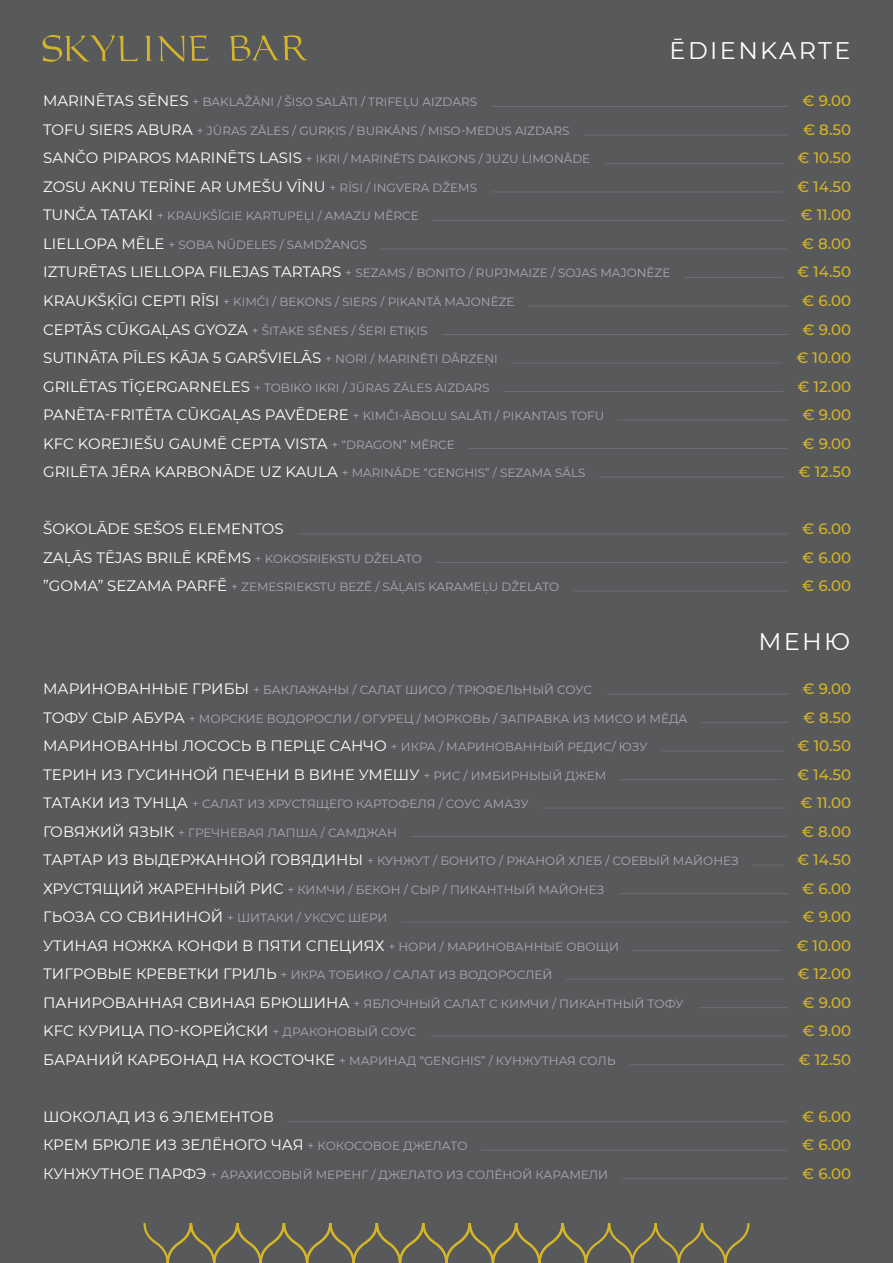
<style>
.page{position:relative;width:893px;height:1263px;background:#58595b}
.page>*{position:absolute;margin:0;border:0;box-sizing:border-box;transform-origin:0 0}
.t1{font:24px "Montserrat";letter-spacing:.1em;color:#fff}
.t2{font:15px/28.5px "Montserrat";color:#fff}
.t3{font:500 15px/28.5px "Montserrat";color:#d5b528;text-align:center}
.t4{font:12px "Montserrat";color:#aaabaf}
.s1{font-size:15px;color:#fff}
.s2{font-size:12px;color:#aaabaf}
</style>
<div class="page">
<svg style="left:43px;top:35px;width:95px;height:27px"></svg>
<svg style="left:145px;top:36px;width:7px;height:25px"></svg>
<svg style="left:158px;top:36px;width:50px;height:26px"></svg>
<svg style="left:229px;top:35px;width:79px;height:26px"></svg>
<hr style="left:491px;top:106px;width:297px;height:1px;background:#6c6d70">
<hr style="left:584px;top:135px;width:205px;height:1px;background:#6c6d70">
<hr style="left:604px;top:163px;width:179px;height:1px;background:#6c6d70">
<hr style="left:491px;top:192px;width:292px;height:1px;background:#6c6d70">
<hr style="left:433px;top:220px;width:353px;height:1px;background:#6c6d70">
<hr style="left:381px;top:249px;width:406px;height:1px;background:#6c6d70">
<hr style="left:685px;top:277px;width:98px;height:1px;background:#6c6d70">
<hr style="left:529px;top:306px;width:259px;height:1px;background:#6c6d70">
<hr style="left:442px;top:334px;width:346px;height:1px;background:#6c6d70">
<hr style="left:511px;top:363px;width:271px;height:1px;background:#6c6d70">
<hr style="left:504px;top:391px;width:279px;height:1px;background:#6c6d70">
<hr style="left:617px;top:420px;width:171px;height:1px;background:#6c6d70">
<hr style="left:469px;top:448px;width:319px;height:1px;background:#6c6d70">
<hr style="left:600px;top:477px;width:184px;height:1px;background:#6c6d70">
<hr style="left:298px;top:534px;width:490px;height:1px;background:#6c6d70">
<hr style="left:436px;top:562px;width:352px;height:1px;background:#6c6d70">
<hr style="left:574px;top:591px;width:214px;height:1px;background:#6c6d70">
<hr style="left:607px;top:694px;width:181px;height:1px;background:#6c6d70">
<hr style="left:701px;top:722px;width:88px;height:1px;background:#6c6d70">
<hr style="left:662px;top:751px;width:121px;height:1px;background:#6c6d70">
<hr style="left:620px;top:779px;width:163px;height:1px;background:#6c6d70">
<hr style="left:544px;top:808px;width:242px;height:1px;background:#6c6d70">
<hr style="left:410px;top:836px;width:377px;height:1px;background:#6c6d70">
<hr style="left:752px;top:865px;width:31px;height:1px;background:#6c6d70">
<hr style="left:618px;top:893px;width:170px;height:1px;background:#6c6d70">
<hr style="left:402px;top:922px;width:386px;height:1px;background:#6c6d70">
<hr style="left:632px;top:950px;width:150px;height:1px;background:#6c6d70">
<hr style="left:566px;top:979px;width:217px;height:1px;background:#6c6d70">
<hr style="left:698px;top:1007px;width:90px;height:1px;background:#6c6d70">
<hr style="left:431px;top:1036px;width:357px;height:1px;background:#6c6d70">
<hr style="left:630px;top:1064px;width:154px;height:1px;background:#6c6d70">
<hr style="left:287px;top:1121px;width:501px;height:1px;background:#6c6d70">
<hr style="left:481px;top:1150px;width:307px;height:1px;background:#6c6d70">
<hr style="left:622px;top:1178px;width:166px;height:1px;background:#6c6d70">
<svg style="left:143px;top:1223px;width:607px;height:40px"></svg>
<h1 class="t1" style="left:670px;top:34px;width:182px">ĒDIENKARTE</h1>
<p class="t4" style="left:43px;top:94px;width:435px"><span class="s1">MARINĒTAS SĒNES</span> + BAKLAŽĀNI / ŠISO SALĀTI / TRIFEĻU AIZDARS</p>
<p class="t4" style="left:43px;top:122px;width:528px"><span class="s1">TOFU SIERS ABURA</span> + JŪRAS ZĀLES / GURĶIS / BURKĀNS / MISO-MEDUS AIZDARS</p>
<p class="t4" style="left:43px;top:151px;width:549px"><span class="s1">SANČO PIPAROS MARINĒTS LASIS</span> + IKRI / MARINĒTS DAIKONS / JUZU LIMONĀDE</p>
<p class="t2" style="left:43px;top:172px;width:435px">ZOSU AKNU TERĪNE AR UMEŠU VĪNU <span class="s2">+ RĪSI / INGVERA DŽEMS</span></p>
<p class="t4" style="left:43px;top:208px;width:377px"><span class="s1">TUNČA TATAKI</span> + KRAUKŠĪGIE KARTUPEĻI / AMAZU MĒRCE</p>
<p class="t4" style="left:43px;top:236px;width:325px"><span class="s1">LIELLOPA MĒLE</span> + SOBA NŪDELES / SAMDŽANGS</p>
<p class="t4" style="left:43px;top:265px;width:629px"><span class="s1">IZTURĒTAS LIELLOPA FILEJAS TARTARS</span> + SEZAMS / BONITO / RUPJMAIZE / SOJAS MAJONĒZE</p>
<p class="t4" style="left:43px;top:293px;width:473px"><span class="s1">KRAUKŠĶĪGI CEPTI RĪSI</span> + KIMČI / BEKONS / SIERS / PIKANTĀ MAJONĒZE</p>
<p class="t4" style="left:43px;top:322px;width:386px"><span class="s1">CEPTĀS CŪKGAĻAS GYOZA</span> + ŠITAKE SĒNES / ŠERI ETIĶIS</p>
<p class="t2" style="left:43px;top:343px;width:456px">SUTINĀTA PĪLES KĀJA 5 GARŠVIELĀS <span class="s2">+ NORI / MARINĒTI DĀRZEŅI</span></p>
<p class="t4" style="left:43px;top:379px;width:448px"><span class="s1">GRILĒTAS TĪĢERGARNELES</span> + TOBIKO IKRI / JŪRAS ZĀLES AIZDARS</p>
<p class="t4" style="left:43px;top:407px;width:563px"><span class="s1">PANĒTA-FRITĒTA CŪKGAĻAS PAVĒDERE</span> + KIMČI-ĀBOLU SALĀTI / PIKANTAIS TOFU</p>
<p class="t2" style="left:43px;top:428px;width:413px">KFC KOREJIEŠU GAUMĒ CEPTA VISTA <span class="s2">+ “DRAGON” MĒRCE</span></p>
<p class="t4" style="left:43px;top:464px;width:544px"><span class="s1">GRILĒTA JĒRA KARBONĀDE UZ KAULA</span> + MARINĀDE “GENGHIS” / SEZAMA SĀLS</p>
<p class="t2" style="left:43px;top:514px;width:380px">ŠOKOLĀDE SEŠOS ELEMENTOS<br>ZAĻĀS TĒJAS BRILĒ KRĒMS <span class="s2">+ KOKOSRIEKSTU DŽELATO</span></p>
<p class="t4" style="left:43px;top:578px;width:518px"><span class="s1">”GOMA” SEZAMA PARFĒ</span> + ZEMESRIEKSTU BEZĒ / SĀĻAIS KARAMEĻU DŽELATO</p>
<p class="t4" style="left:43px;top:681px;width:550px"><span class="s1">МАРИНОВАННЫЕ ГРИБЫ</span> + БАКЛАЖАНЫ / САЛАТ ШИСО / ТРЮФЕЛЬНЫЙ СОУС</p>
<p class="t4" style="left:43px;top:710px;width:646px"><span class="s1">ТОФУ СЫР АБУРА</span> + МОРСКИЕ ВОДОРОСЛИ / ОГУРЕЦ / МОРКОВЬ / ЗАПРАВКА ИЗ МИСО И МЁДА</p>
<p class="t2" style="left:43px;top:731px;width:606px">МАРИНОВАННЫ ЛОСОСЬ В ПЕРЦЕ САНЧО <span class="s2">+ ИКРА / МАРИНОВАННЫЙ РЕДИС/ ЮЗУ<br></span>ТЕРИН ИЗ ГУСИННОЙ ПЕЧЕНИ В ВИНЕ УМЕШУ <span class="s2">+ РИС / ИМБИРНЫЫЙ ДЖЕМ</span></p>
<p class="t4" style="left:43px;top:795px;width:487px"><span class="s1">ТАТАКИ ИЗ ТУНЦА</span> + САЛАТ ИЗ ХРУСТЯЩЕГО КАРТОФЕЛЯ / СОУС АМАЗУ</p>
<p class="t4" style="left:43px;top:824px;width:355px"><span class="s1">ГОВЯЖИЙ ЯЗЫК</span> + ГРЕЧНЕВАЯ ЛАПША / САМДЖАН</p>
<p class="t4" style="left:43px;top:852px;width:697px"><span class="s1">ТАРТАР ИЗ ВЫДЕРЖАННОЙ ГОВЯДИНЫ</span> + КУНЖУТ / БОНИТО / РЖАНОЙ ХЛЕБ / СОЕВЫЙ МАЙОНЕЗ</p>
<p class="t4" style="left:43px;top:881px;width:563px"><span class="s1">ХРУСТЯЩИЙ ЖАРЕННЫЙ РИС</span> + КИМЧИ / БЕКОН / СЫР / ПИКАНТНЫЙ МАЙОНЕЗ</p>
<p class="t4" style="left:43px;top:909px;width:346px"><span class="s1">ГЬОЗА СО СВИНИНОЙ</span> + ШИТАКИ / УКСУС ШЕРИ</p>
<p class="t2" style="left:43px;top:930px;width:577px">УТИНАЯ НОЖКА КОНФИ В ПЯТИ СПЕЦИЯХ <span class="s2">+ НОРИ / МАРИНОВАННЫЕ ОВОЩИ</span></p>
<p class="t4" style="left:43px;top:966px;width:511px"><span class="s1">ТИГРОВЫЕ КРЕВЕТКИ ГРИЛЬ</span> + ИКРА ТОБИКО / САЛАТ ИЗ ВОДОРОСЛЕЙ</p>
<p class="t4" style="left:43px;top:995px;width:642px"><span class="s1">ПАНИРОВАННАЯ СВИНАЯ БРЮШИНА</span> + ЯБЛОЧНЫЙ САЛАТ С КИМЧИ / ПИКАНТНЫЙ ТОФУ</p>
<p class="t2" style="left:43px;top:1016px;width:374px">KFC КУРИЦА ПО-КОРЕЙСКИ <span class="s2">+ ДРАКОНОВЫЙ СОУС</span></p>
<p class="t4" style="left:43px;top:1052px;width:574px"><span class="s1">БАРАНИЙ КАРБОНАД НА КОСТОЧКЕ</span> + МАРИНАД “GENGHIS” / КУНЖУТНАЯ СОЛЬ</p>
<p class="t2" style="left:43px;top:1101px;width:426px">ШОКОЛАД ИЗ 6 ЭЛЕМЕНТОВ<br>КРЕМ БРЮЛЕ ИЗ ЗЕЛЁНОГО ЧАЯ <span class="s2">+ КОКОСОВОЕ ДЖЕЛАТО</span></p>
<p class="t4" style="left:43px;top:1166px;width:566px"><span class="s1">КУНЖУТНОЕ ПАРФЭ</span> + АРАХИСОВЫЙ МЕРЕНГ / ДЖЕЛАТО ИЗ СОЛЁНОЙ КАРАМЕЛИ</p>
<p class="t3" style="left:796px;top:86px;width:56px">€ 9.00 € 8.50 € 10.50 € 14.50 € 11.00 € 8.00 € 14.50 € 6.00 € 9.00 € 10.00 € 12.00 € 9.00 € 9.00 € 12.50</p>
<p class="t3" style="left:802px;top:514px;width:50px;text-align:justify">€ 6.00 € 6.00 € 6.00</p>
<h1 class="t1" style="left:758px;top:625px;width:94px">МЕНЮ</h1>
<p class="t3" style="left:796px;top:674px;width:56px">€ 9.00 € 8.50 € 10.50 € 14.50 € 11.00 € 8.00 € 14.50 € 6.00 € 9.00 € 10.00 € 12.00 € 9.00 € 9.00 € 12.50</p>
<p class="t3" style="left:802px;top:1101px;width:50px;text-align:justify">€ 6.00 € 6.00 € 6.00</p>
</div>
